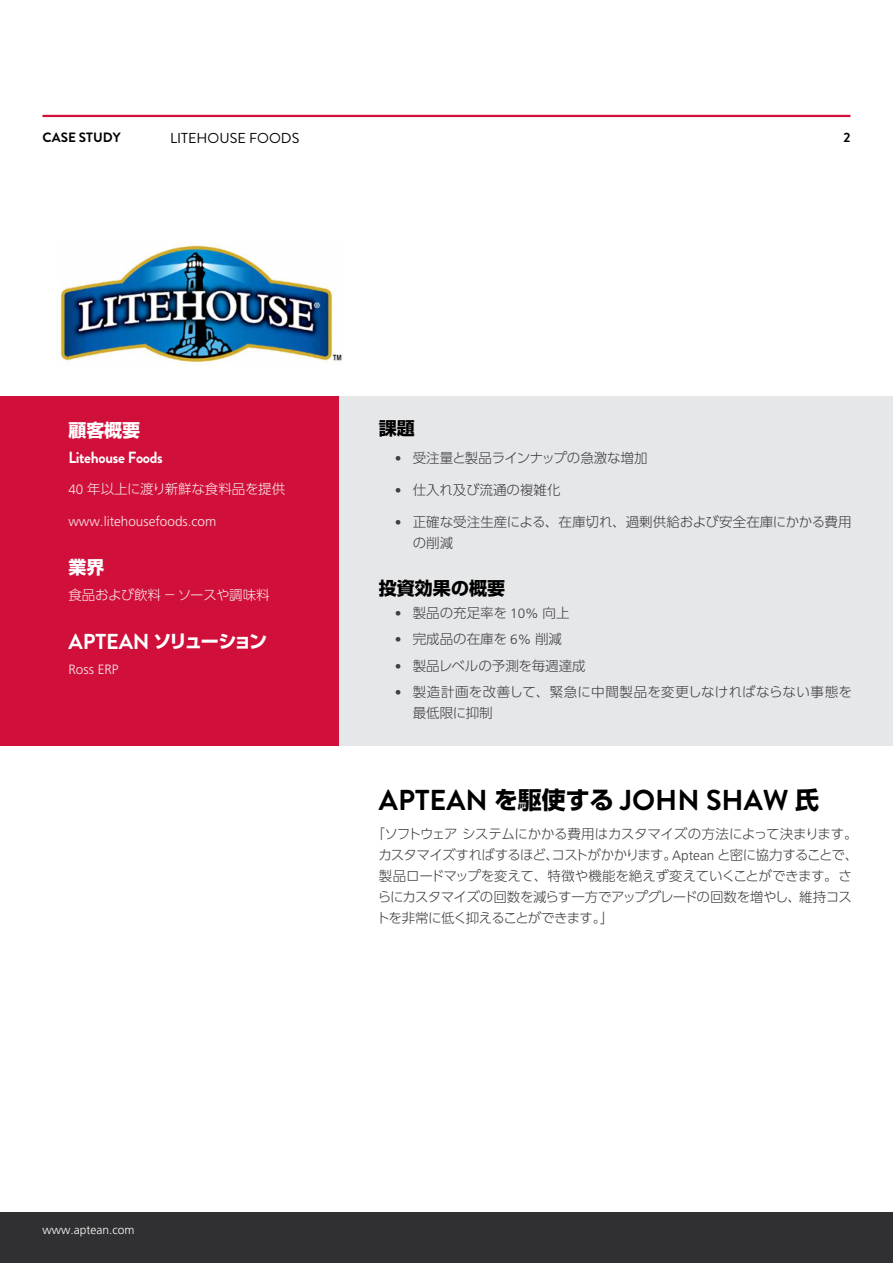
<style>
.page{position:relative;width:893px;height:1263px;background:#fff}
.page>*{position:absolute;margin:0;border:0;box-sizing:border-box;transform-origin:0 0}
.t1{font:700 28.8px "Brandon Grotesque";color:#000}
.t2{font:700 18px "Shin Go Pro";letter-spacing:-.13em;color:#fff}
.t3{font:700 18px "Shin Go Pro";color:#000}
.t4{font:700 18px "Shin Go Pro";letter-spacing:-.055em;color:#fff}
.t5{font:700 16.2px "Brandon Grotesque";letter-spacing:-.02em;color:#fff;scale:.95 1}
.t6{font:14.4px "Brandon Grotesque";color:#000}
.t7{font:300 13.5px/21px "UD Shin Go Pro";letter-spacing:-.02em;color:#404042}
.t8{font:300 13.5px/21px "UD Shin Go Pro";color:#404042}
.t9{font:300 13.5px/21px "UD Shin Go Pro";letter-spacing:.02em;color:#404042}
.t10{font:300 13.5px "UD Shin Go Pro";letter-spacing:-.01em;color:#fae7eb}
.t11{font:300 13.5px "Frutiger LT Std";color:#fae7eb}
.t12{font:700 13.5px "Brandon Grotesque";color:#000}
.t13{font:300 12px "Frutiger LT Std";color:#fff}
.s1{font-family:"Frutiger LT Std"}
.s2{font-family:"Brandon Grotesque";font-size:21.6px}
.s3{font-family:"Shin Go Pro";font-size:24px}
</style>
<div class="page">
<div style="left:0;top:1212px;width:893px;height:51px;background:#302f31"></div>
<hr style="left:43px;top:115px;width:807px;height:2px;background:#d0103a">
<div style="left:338px;top:396px;width:555px;height:349px;background:#e6e7e8"></div>
<div style="left:0;top:396px;width:338px;height:349px;background:#d0103a"></div>
<img style="left:60px;top:244px;width:282px;height:120px">
<p class="t12" style="left:43px;top:128px;width:80px">CASE STUDY</p>
<p class="t6" style="left:170px;top:128px;width:131px">LITEHOUSE FOODS</p>
<p class="t12" style="left:843px;top:128px;width:8px">2</p>
<p class="t4" style="left:68px;top:416px;width:73px">顧客概要</p>
<p class="t5" style="left:68px;top:446px;width:101px">Litehouse Foods</p>
<p class="t10" style="left:68px;top:478px;width:218px"><span class="s1">40</span> 年以上に渡り新鮮な食料品を提供</p>
<p class="t11" style="left:68px;top:513px;width:149px">www.litehousefoods.com</p>
<p class="t4" style="left:68px;top:553px;width:37px">業界</p>
<p class="t10" style="left:68px;top:583px;width:203px">食品および飲料－ソースや調味料</p>
<p class="t2" style="left:68px;top:627px;width:200px"><span class="s2">APTEAN</span> ソリューション</p>
<p class="t11" style="left:68px;top:661px;width:52px">Ross ERP</p>
<p class="t3" style="left:379px;top:414px;width:38px">課題</p>
<p class="t7" style="left:395px;top:447px;width:254px"><span class="s1">•</span> 受注量と製品ラインナップの急激な増加</p>
<p class="t8" style="left:395px;top:479px;width:167px"><span class="s1">•</span> 仕入れ及び流通の複雑化</p>
<p class="t8" style="left:413px;top:511px;width:440px;text-indent:-18px"><span class="s1">•</span> 正確な受注生産による、在庫切れ、過剰供給および安全在庫にかかる費用の削減</p>
<p class="t3" style="left:379px;top:574px;width:128px">投資効果の概要</p>
<p class="t8" style="left:395px;top:602px;width:176px"><span class="s1">•</span> 製品の充足率を <span class="s1">10%</span> 向上</p>
<p class="t8" style="left:395px;top:628px;width:169px"><span class="s1">•</span> 完成品の在庫を <span class="s1">6%</span> 削減</p>
<p class="t8" style="left:395px;top:654px;width:192px"><span class="s1">•</span> 製品レベルの予測を毎週達成</p>
<p class="t9" style="left:413px;top:681px;width:441px;text-indent:-18px"><span class="s1">•</span> 製造計画を改善して、緊急に中間製品を変更しなければならない事態を最低限に抑制</p>
<p class="t1" style="left:379px;top:780px;width:442px">APTEAN <span class="s3">を駆使する</span> JOHN SHAW <span class="s3">氏</span></p>
<p class="t7" style="left:376px;top:823px;width:483px;text-indent:-5px">「ソフトウェアシステムにかかる費用はカスタマイズの方法によって決まります。カスタマイズすればするほど、コストがかかります。<span class="s1">Aptean</span> と密に協力することで、製品ロードマップを変えて、特徴や機能を絶えず変えていくことができます。さらにカスタマイズの回数を減らす一方でアップグレードの回数を増やし、維持コストを非常に低く抑えることができます。」</p>
<p class="t13" style="left:43px;top:1223px;width:94px">www.aptean.com</p>
</div>
